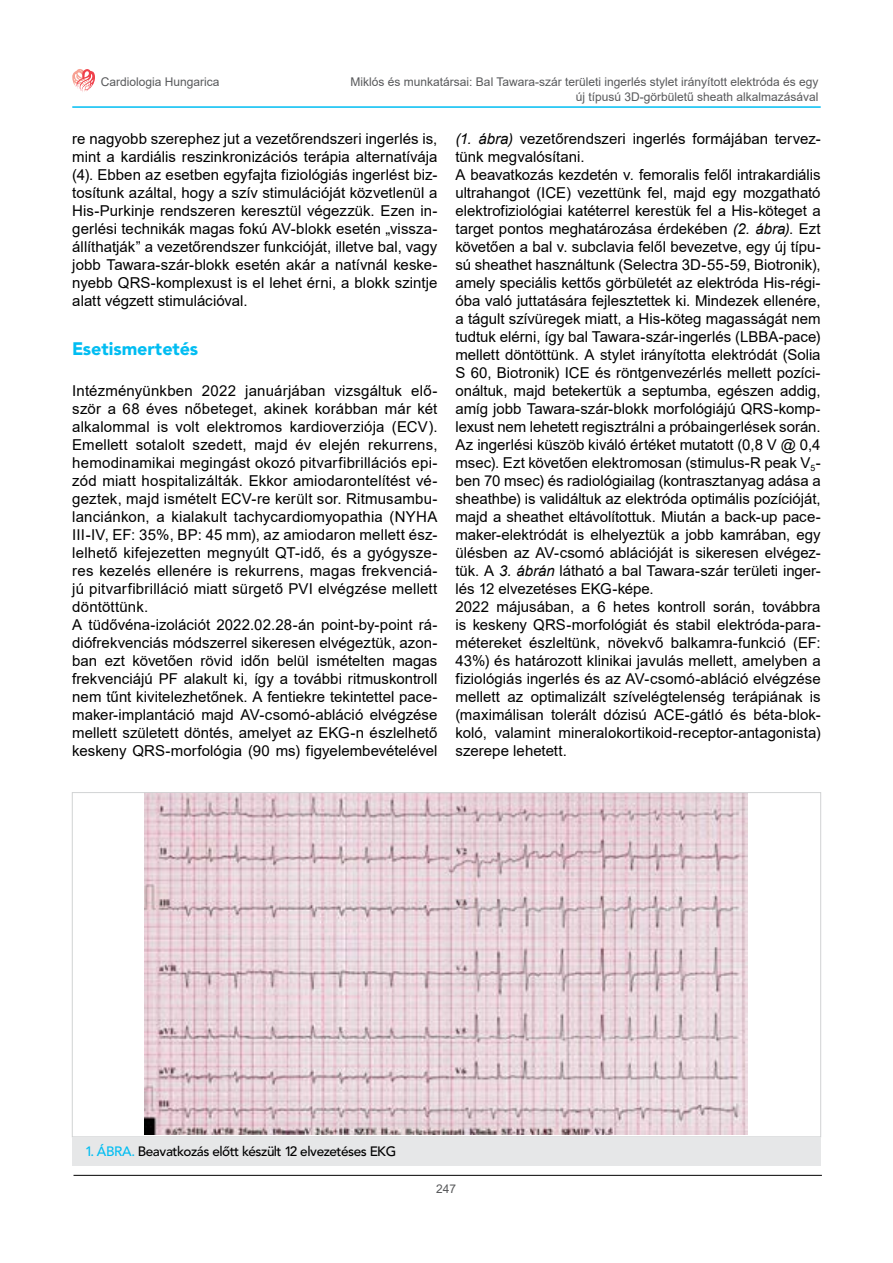
<style>
.page{position:relative;width:893px;height:1263px;background:#fff}
.page>*{position:absolute;margin:0;border:0;box-sizing:border-box;transform-origin:0 0}
.t1{font:18px "Avenir Blk PFL";color:#00bdf2}
.t2{font:15px/18px "Arial";color:#000}
.t3{font:13.5px "Avenir Md PFL";color:#000}
.t4{font:12px/14.4px "Arial";color:#58595b;text-align:right}
.s1{font-style:italic}
.s2{color:#00bdf2}
</style>
<div class="page">
<hr style="left:74px;top:1175px;width:748px;height:1px;background:#000">
<svg style="left:72px;top:69px;width:23px;height:23px"></svg>
<hr style="left:72px;top:106px;width:749px;height:2px;background:#00bdf2">
<img style="left:145px;top:794px;width:602px;height:340px">
<div style="left:72px;top:1137px;width:749px;height:28px;background:#e6e7e8"></div>
<p class="t4" style="left:101px;top:75px;width:120px">Cardiologia Hungarica</p>
<p class="t4" style="left:351px;top:75px;width:469px">Miklós és munkatársai: Bal Tawara-szár területi ingerlés stylet irányított elektróda és egy új típusú 3D-görbületű sheath alkalmazásával</p>
<p class="t2" style="left:72px;top:130px;width:367px;text-align:justify">re nagyobb szerephez jut a vezetőrendszeri ingerlés is, mint a kardiális reszinkronizációs terápia alternatívája (4). Ebben az esetben egyfajta fiziológiás ingerlést biz&shy;tosítunk azáltal, hogy a szív stimulációját közvetlenül a His-Purkinje rendszeren keresztül végezzük. Ezen in&shy;gerlési technikák magas fokú AV-blokk esetén „vissza&shy;állíthatják” a vezetőrendszer funkcióját, illetve bal, vagy jobb Tawara-szár-blokk esetén akár a natívnál keske&shy;nyebb QRS-komplexust is el lehet érni, a blokk szintje alatt végzett stimulációval.</p>
<p class="t1" style="left:72px;top:337px;width:128px">Esetismertetés</p>
<p class="t2" style="left:72px;top:382px;width:367px">Intézményünkben 2022 januárjában vizsgáltuk elő&shy;ször a 68 éves nőbeteget, akinek korábban már két alkalommal is volt elektromos kardioverziója (ECV).<br>Emellett sotalolt szedett, majd év elején rekurrens, hemodinamikai megingást okozó pitvarfibrillációs epi&shy;zód miatt hospitalizálták. Ekkor amiodarontelítést vé&shy;geztek, majd ismételt ECV-re került sor. Ritmusambu&shy;lanciánkon, a kialakult tachycardiomyopathia (NYHA III-IV, EF: 35%, BP: 45 mm), az amiodaron mellett ész&shy;lelhető kifejezetten megnyúlt QT-idő, és a gyógysze&shy;res kezelés ellenére is rekurrens, magas frekvenciá&shy;jú pitvarfibrilláció miatt sürgető PVI elvégzése mellett döntöttünk.<br>A tüdővéna-izolációt 2022.02.28-án point-by-point rá&shy;diófrekvenciás módszerrel sikeresen elvégeztük, azon&shy;ban ezt követően rövid időn belül ismételten magas frekvenciájú PF alakult ki, így a további ritmuskontroll nem tűnt kivitelezhetőnek. A fentiekre tekintettel pace&shy;maker-implantáció majd AV-csomó-abláció elvégzése mellett született döntés, amelyet az EKG-n észlelhető keskeny QRS-morfológia (90 ms) figyelembevételével</p>
<p class="t2" style="left:455px;top:130px;width:367px"><span class="s1">(1. ábra)</span> vezetőrendszeri ingerlés formájában tervez&shy;tünk megvalósítani.<br>A beavatkozás kezdetén v. femoralis felől intrakardiális ultrahangot (ICE) vezettünk fel, majd egy mozgatható elektrofiziológiai katéterrel kerestük fel a His-köteget a target pontos meghatározása érdekében <span class="s1">(2. ábra)</span>. Ezt követően a bal v. subclavia felől bevezetve, egy új típu&shy;sú sheathet használtunk (Selectra 3D-55-59, Biotronik), amely speciális kettős görbületét az elektróda His-régi&shy;óba való juttatására fejlesztettek ki. Mindezek ellenére, a tágult szívüregek miatt, a His-köteg magasságát nem tudtuk elérni, így bal Tawara-szár-ingerlés (LBBA-pace) mellett döntöttünk. A stylet irányította elektródát (Solia S 60, Biotronik) ICE és röntgenvezérlés mellett pozíci&shy;onáltuk, majd betekertük a septumba, egészen addig, amíg jobb Tawara-szár-blokk morfológiájú QRS-komp&shy;lexust nem lehetett regisztrálni a próbaingerlések során.<br>Az ingerlési küszöb kiváló értéket mutatott (0,8 V @ 0,4 msec). Ezt követően elektromosan (stimulus-R peak V<sub>5</sub>- ben 70 msec) és radiológiailag (kontrasztanyag adása a sheathbe) is validáltuk az elektróda optimális pozícióját, majd a sheathet eltávolítottuk. Miután a back-up pace&shy;maker-elektródát is elhelyeztük a jobb kamrában, egy ülésben az AV-csomó ablációját is sikeresen elvégez&shy;tük. A <span class="s1">3. ábrán</span> látható a bal Tawara-szár területi inger&shy;lés 12 elvezetéses EKG-képe.<br>2022 májusában, a 6 hetes kontroll során, továbbra is keskeny QRS-morfológiát és stabil elektróda-para&shy;métereket észleltünk, növekvő balkamra-funkció (EF:<br>43%) és határozott klinikai javulás mellett, amelyben a fiziológiás ingerlés és az AV-csomó-abláció elvégzése mellett az optimalizált szívelégtelenség terápiának is (maximálisan tolerált dózisú ACE-gátló és béta-blok&shy;koló, valamint mineralokortikoid-receptor-antagonista) szerepe lehetett.</p>
<p class="t3" style="left:85px;top:1143px;width:312px"><span class="s2">1. ÁBRA.</span> Beavatkozás előtt készült 12 elvezetéses EKG</p>
<p class="t4" style="left:436px;top:1181px;width:22px">247</p>
</div>
